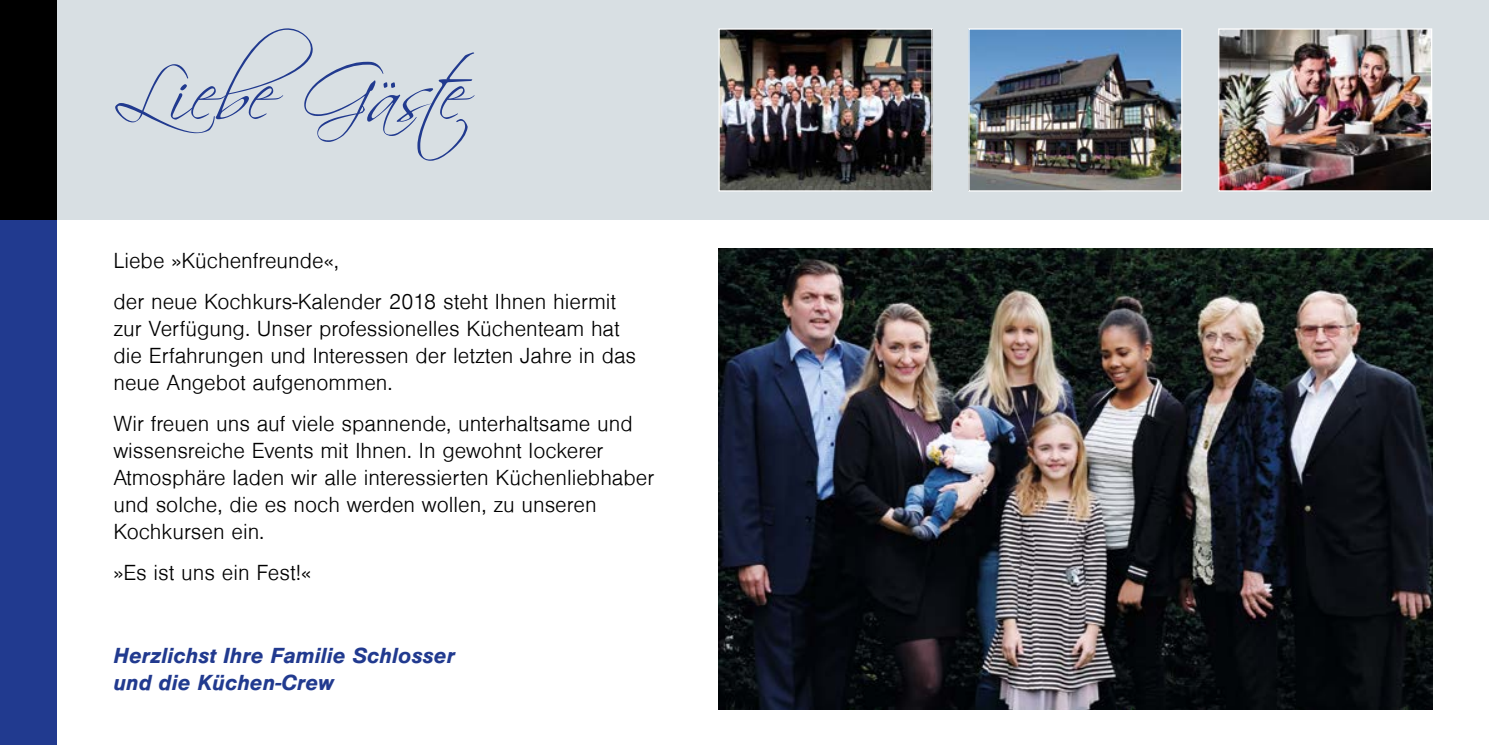
<style>
.page{position:relative;width:1489px;height:745px;background:#fff}
.page>*{position:absolute;margin:0;border:0;box-sizing:border-box;transform-origin:0 0}
.t1{font:75px "Scriptina";letter-spacing:-.06em;color:#213a8f}
.t2{font:22.5px/27px "Sans CE Light";color:#000}
.t3{font:italic 22.5px/27px "Sans CE Bold";color:#213a8f}
</style>
<div class="page">
<div style="left:0;top:0;width:1488px;height:220px;background:#d8dfe3"></div>
<div style="left:0;top:220px;width:57px;height:524px;background:#213a8f"></div>
<div style="left:0;top:0;width:57px;height:220px;background:#000"></div>
<img style="left:720px;top:30px;width:210px;height:159px">
<div style="left:718px;top:28px;width:214px;height:163px;border:1px solid #fff"></div>
<img style="left:1219px;top:30px;width:210px;height:159px">
<div style="left:1217px;top:28px;width:214px;height:163px;border:1px solid #fff"></div>
<img style="left:970px;top:30px;width:210px;height:159px">
<div style="left:968px;top:28px;width:214px;height:163px;border:1px solid #fff"></div>
<img style="left:718px;top:248px;width:713px;height:461px">
<h1 class="t1" style="left:113px;top:49px;width:362px">Li ebe Gäste</h1>
<p class="t2" style="left:113px;top:240px;width:504px;line-height:41.2px">Liebe »Küchenfreunde«,<br>der neue Kochkurs-Kalender 2018 steht Ihnen hiermit</p>
<p class="t2" style="left:113px;top:315px;width:524px">zur Verfügung. Unser professionelles Küchenteam hat die Erfahrungen und Interessen der letzten Jahre in das neue Angebot aufgenommen.</p>
<p class="t2" style="left:113px;top:410px;width:542px">Wir freuen uns auf viele spannende, unterhaltsame und wissensreiche Events mit Ihnen. In gewohnt lockerer Atmosphäre laden wir alle interessierten Küchenliebhaber und solche, die es noch werden wollen, zu unseren Kochkursen ein.</p>
<p class="t2" style="left:113px;top:559px;width:199px">»Es ist uns ein Fest!«</p>
<p class="t3" style="left:113px;top:641px;width:343px">Herzlichst Ihre Familie Schlosser und die Küchen-Crew</p>
</div>
